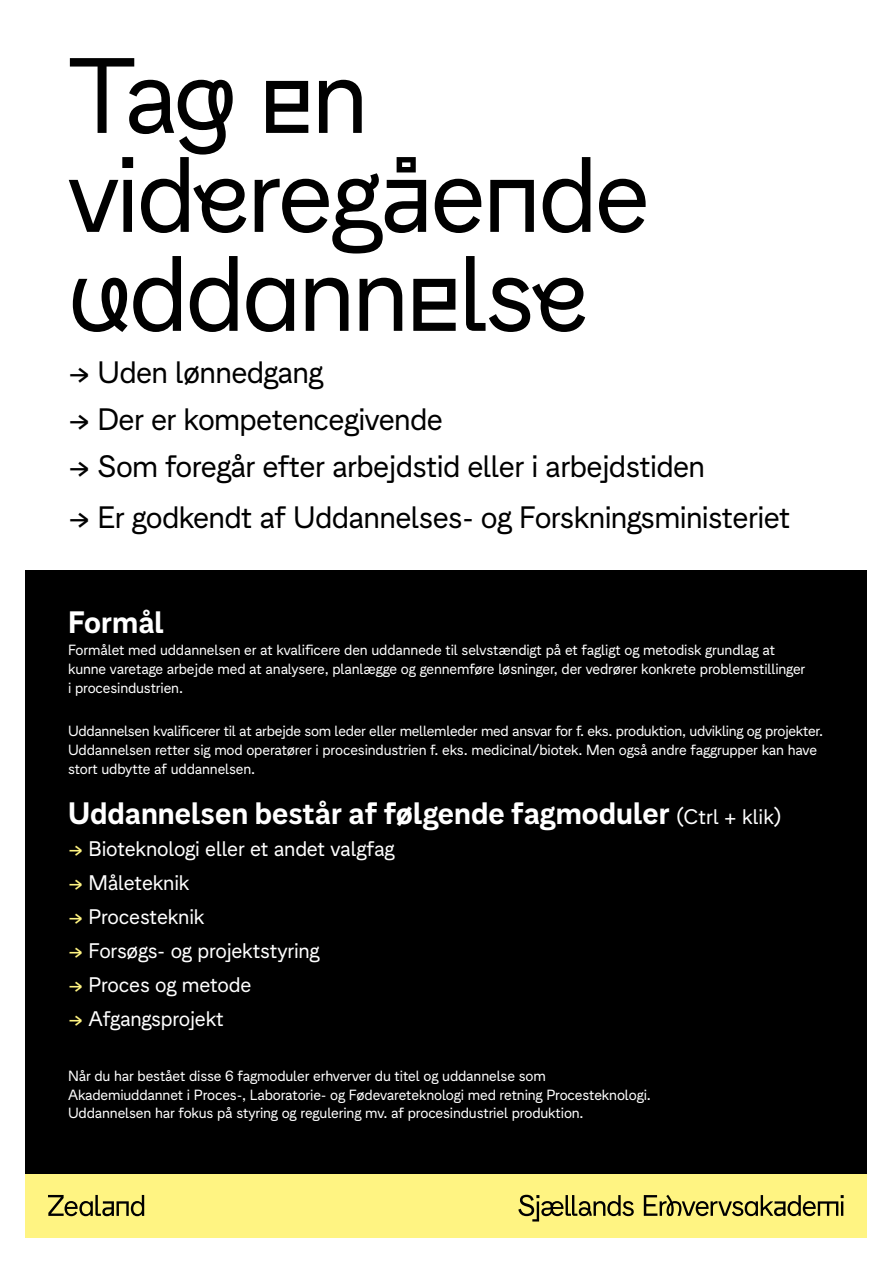
<style>
.page{position:relative;width:893px;height:1263px;background:#fff}
.page>*{position:absolute;margin:0;border:0;box-sizing:border-box;transform-origin:0 0}
.t1{font:114px/99px "Zealand Display";letter-spacing:-.03em;color:#000}
.t2{font:33px "Zichtbaar";letter-spacing:-.02em;color:#000}
.t3{font:600 33px "Zichtbaar";color:#fff}
.t4{font:22.5px "Zichtbaar";letter-spacing:-.01em;color:#fff}
.t5{font:15.75px/18.8px "Zichtbaar";letter-spacing:-.01em;color:#fff}
.s1{font-weight:400;font-size:22.5px}
.s2{color:#fff482}
</style>
<div class="page">
<div style="left:26px;top:570px;width:841px;height:604px;background:#000"></div>
<div style="left:26px;top:1174px;width:841px;height:63px;background:#fff482"></div>
<svg style="left:48px;top:1195px;width:96px;height:21px"></svg>
<svg style="left:518px;top:1195px;width:116px;height:26px"></svg>
<svg style="left:644px;top:1195px;width:200px;height:21px"></svg>
<h1 class="t1" style="left:68px;top:50px;width:584px">Tag en videregående uddannelse</h1>
<h2 class="t2" style="left:68px;top:354px;width:257px">→ Uden lønnedgang</h2>
<h2 class="t2" style="left:68px;top:401px;width:376px">→ Der er kompetencegivende</h2>
<h2 class="t2" style="left:68px;top:448px;width:639px">→ Som foregår efter arbejdstid eller i arbejdstiden</h2>
<h2 class="t2" style="left:68px;top:499px;width:724px">→ Er godkendt af Uddannelses- og Forskningsministeriet</h2>
<h2 class="t3" style="left:68px;top:603px;width:97px">Formål</h2>
<p class="t5" style="left:68px;top:641px;width:739px">Formålet med uddannelsen er at kvalificere den uddannede til selvstændigt på et fagligt og metodisk grundlag at kunne varetage arbejde med at analysere, planlægge og gennemføre løsninger, der vedrører konkrete problemstillinger i procesindustrien.</p>
<p class="t5" style="left:68px;top:722px;width:757px">Uddannelsen kvalificerer til at arbejde som leder eller mellemleder med ansvar for f. eks. produktion, udvikling og projekter.<br>Uddannelsen retter sig mod operatører i procesindustrien f. eks. medicinal/biotek. Men også andre faggrupper kan have stort udbytte af uddannelsen.</p>
<h2 class="t3" style="left:68px;top:795px;width:715px">Uddannelsen består af følgende fagmoduler <span class="s1">(Ctrl + klik)</span></h2>
<h3 class="t4" style="left:68px;top:836px;width:328px"><span class="s2">→</span> Bioteknologi eller et andet valgfag</h3>
<h3 class="t4" style="left:68px;top:870px;width:123px"><span class="s2">→</span> Måleteknik</h3>
<h3 class="t4" style="left:68px;top:904px;width:138px"><span class="s2">→</span> Procesteknik</h3>
<h3 class="t4" style="left:68px;top:938px;width:253px"><span class="s2">→</span> Forsøgs- og projektstyring</h3>
<h3 class="t4" style="left:68px;top:972px;width:185px"><span class="s2">→</span> Proces og metode</h3>
<h3 class="t4" style="left:68px;top:1006px;width:157px"><span class="s2">→</span> Afgangsprojekt</h3>
<p class="t5" style="left:68px;top:1066px;width:584px">Når du har bestået disse 6 fagmoduler erhverver du titel og uddannelse som<br>Akademiuddannet i Proces-, Laboratorie- og Fødevareteknologi med retning Procesteknologi.<br>Uddannelsen har fokus på styring og regulering mv. af procesindustriel produktion.</p>
</div>
